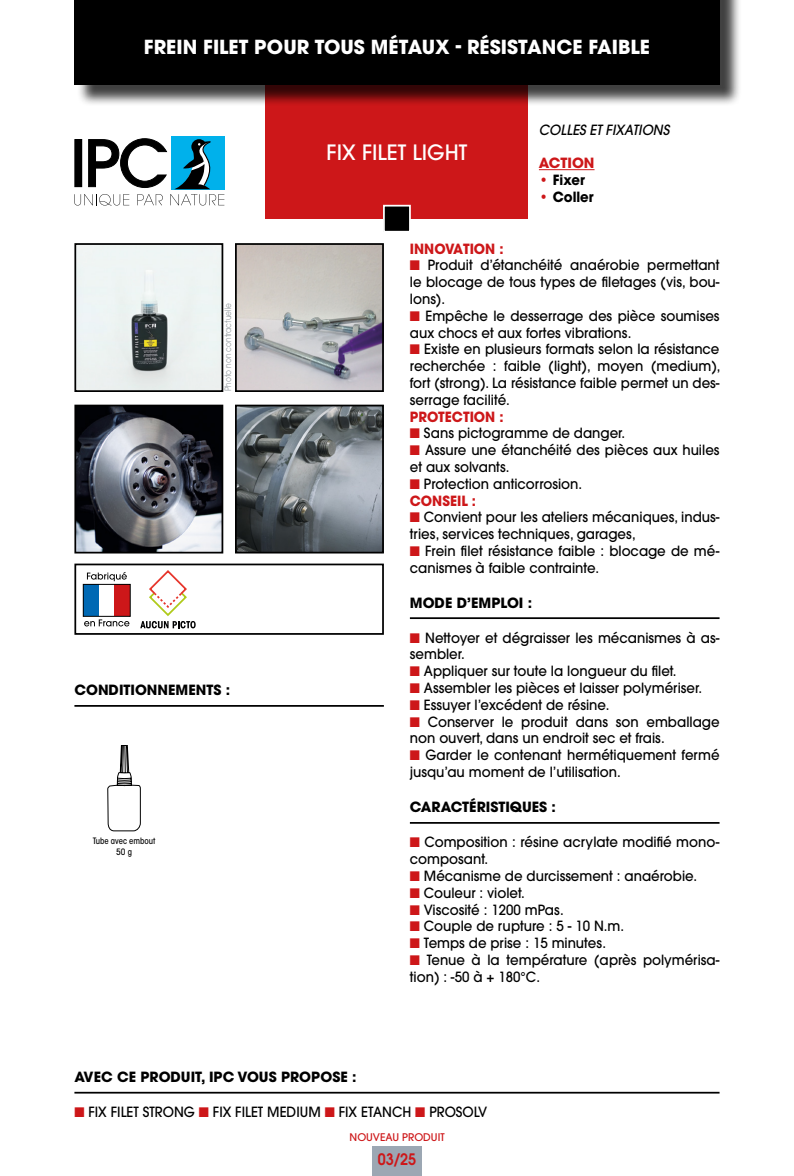
<style>
.page{position:relative;width:794px;height:1176px;background:#fff}
.page>*{position:absolute;margin:0;border:0;box-sizing:border-box;transform-origin:0 0}
.t1{font:500 21px "ITC Avant Garde Std";color:#fff}
.t2{font:700 19.25px "ITC Avant Garde Std";color:#fff}
.t3{font:600 15.75px "ITC Avant Garde Std";color:#cd1719;scale:.9 1}
.t4{font:500 14px/16.8px "ITC Avant Garde Std";color:#000;scale:.95 1}
.t5{font:700 14px "ITC Avant Garde Std";color:#000}
.t6{font:700 14px "ITC Avant Garde Std";color:#cd1719;scale:.95 1}
.t7{font:italic 500 14px "ITC Avant Garde Std";color:#000;scale:.95 1}
.t8{font:700 14px "ITC Avant Garde Std";color:#000;scale:.95 1}
.t9{font:700 14px "ITC Avant Garde Std";color:#cd1719}
.t10{font:500 10.5px "ITC Avant Garde Std";color:#cd1719}
.t11{font:8.75px "ITC Avant Garde Std";color:#91989c;scale:.85 1}
.t12{font:500 condensed 8.75px "ITC Avant Garde Std";color:#000}
.s1{color:#cd1719}
</style>
<div class="page">
<div style="left:74px;top:563px;width:310px;height:72px;border:2px solid #000"></div>
<div style="left:266px;top:79px;width:262px;height:140px;background:#cd1719"></div>
<div style="left:77px;top:0;width:664px;height:106px;background:#000;opacity:.75"></div>
<div style="left:74px;top:0;width:645px;height:84px;background:#000"></div>
<div style="left:372px;top:1146px;width:50px;height:30px;background:#9ca7b3"></div>
<div style="left:171px;top:136px;width:53px;height:53px;background:#00b1eb"></div>
<svg style="left:74px;top:138px;width:150px;height:67px"></svg>
<div style="left:384px;top:206px;width:26px;height:26px;background:#000"></div>
<div style="left:383px;top:205px;width:28px;height:28px;border:2px solid #fff"></div>
<hr style="left:74px;top:705px;width:310px;height:2px;background:#000">
<hr style="left:410px;top:617px;width:309px;height:2px;background:#000">
<hr style="left:410px;top:822px;width:309px;height:2px;background:#000">
<hr style="left:74px;top:1092px;width:645px;height:1px;background:#000">
<hr style="left:539px;top:169px;width:55px;height:1px;background:#cd1719">
<div style="left:83px;top:584px;width:16px;height:32px;background:#0069b4"></div>
<div style="left:115px;top:584px;width:15px;height:32px;background:#cd1719"></div>
<div style="left:83px;top:584px;width:48px;height:33px;border:1px solid #000"></div>
<svg style="left:87px;top:572px;width:40px;height:9px"></svg>
<svg style="left:84px;top:619px;width:45px;height:7px"></svg>
<img style="left:77px;top:246px;width:143px;height:143px">
<div style="left:74px;top:243px;width:149px;height:149px;border:2px solid #000"></div>
<img style="left:77px;top:408px;width:143px;height:142px">
<div style="left:74px;top:405px;width:149px;height:148px;border:2px solid #000"></div>
<img style="left:238px;top:246px;width:143px;height:143px">
<div style="left:235px;top:243px;width:149px;height:149px;border:2px solid #000"></div>
<img style="left:238px;top:408px;width:143px;height:142px">
<div style="left:235px;top:405px;width:149px;height:148px;border:2px solid #000"></div>
<svg style="left:108px;top:745px;width:32px;height:86px"></svg>
<svg style="left:140px;top:570px;width:56px;height:58px"></svg>
<p class="t2" style="left:144px;top:34px;width:507px">FREIN FILET POUR TOUS MÉTAUX - RÉSISTANCE FAIBLE</p>
<p class="t11" style="left:223px;top:391px;width:105px;rotate:-90deg">Photo non contractuelle</p>
<p class="t5" style="left:74px;top:681px;width:157px">CONDITIONNEMENTS :</p>
<p class="t12" style="left:93px;top:836px;width:64px">Tube avec embout</p>
<p class="t12" style="left:116px;top:846px;width:17px">50 g</p>
<p class="t1" style="left:327px;top:139px;width:142px">FIX FILET LIGHT</p>
<p class="t7" style="left:539px;top:121px;width:139px">COLLES ET FIXATIONS</p>
<p class="t9" style="left:539px;top:154px;width:57px">ACTION</p>
<p class="t8" style="left:539px;top:171px;width:50px"><span class="s1">•</span> Fixer</p>
<p class="t8" style="left:539px;top:187px;width:59px"><span class="s1">•</span> Coller</p>
<p class="t6" style="left:410px;top:239px;width:100px">INNOVATION :</p>
<p class="t4" style="left:410px;top:257px;width:327px;text-align:justify"><span class="s1">■</span> Produit d’étanchéité anaérobie permettant le blocage de tous types de filetages (vis, bou&shy;lons).</p>
<p class="t4" style="left:410px;top:307px;width:327px"><span class="s1">■</span> Empêche le desserrage des pièce soumises aux chocs et aux fortes vibrations.</p>
<p class="t4" style="left:410px;top:341px;width:328px;text-align:justify"><span class="s1">■</span> Existe en plusieurs formats selon la résistance recherchée : faible (light), moyen (medium), fort (strong). La résistance faible permet un des&shy;serrage facilité.</p>
<p class="t6" style="left:410px;top:407px;width:100px">PROTECTION :</p>
<p class="t4" style="left:410px;top:425px;width:228px"><span class="s1">■</span> Sans pictogramme de danger.</p>
<p class="t4" style="left:410px;top:441px;width:327px"><span class="s1">■</span> Assure une étanchéité des pièces aux huiles et aux solvants.</p>
<p class="t4" style="left:410px;top:475px;width:183px"><span class="s1">■</span> Protection anticorrosion.</p>
<p class="t6" style="left:410px;top:491px;width:71px">CONSEIL :</p>
<p class="t4" style="left:410px;top:509px;width:327px"><span class="s1">■</span> Convient pour les ateliers mécaniques, indus&shy;tries, services techniques, garages,</p>
<p class="t4" style="left:410px;top:542px;width:327px"><span class="s1">■</span> Frein filet résistance faible : blocage de mé&shy;canismes à faible contrainte.</p>
<p class="t5" style="left:410px;top:593px;width:124px">MODE D’EMPLOI :</p>
<p class="t4" style="left:410px;top:629px;width:327px"><span class="s1">■</span> Nettoyer et dégraisser les mécanismes à as&shy;sembler.</p>
<p class="t4" style="left:410px;top:662px;width:282px"><span class="s1">■</span> Appliquer sur toute la longueur du filet.</p>
<p class="t4" style="left:410px;top:679px;width:309px"><span class="s1">■</span> Assembler les pièces et laisser polymériser.</p>
<p class="t4" style="left:410px;top:696px;width:212px"><span class="s1">■</span> Essuyer l’excédent de résine.</p>
<p class="t4" style="left:410px;top:713px;width:327px"><span class="s1">■</span> Conserver le produit dans son emballage non ouvert, dans un endroit sec et frais.</p>
<p class="t4" style="left:410px;top:746px;width:327px"><span class="s1">■</span> Garder le contenant hermétiquement fermé jusqu’au moment de l’utilisation.</p>
<p class="t5" style="left:410px;top:798px;width:148px">CARACTÉRISTIQUES :</p>
<p class="t4" style="left:410px;top:834px;width:327px"><span class="s1">■</span> Composition : résine acrylate modifié mono&shy;composant.</p>
<p class="t4" style="left:410px;top:867px;width:304px"><span class="s1">■</span> Mécanisme de durcissement : anaérobie.</p>
<p class="t4" style="left:410px;top:884px;width:122px"><span class="s1">■</span> Couleur : violet.</p>
<p class="t4" style="left:410px;top:901px;width:163px"><span class="s1">■</span> Viscosité : 1200 mPas.</p>
<p class="t4" style="left:410px;top:918px;width:227px"><span class="s1">■</span> Couple de rupture : 5 - 10 N.m.</p>
<p class="t4" style="left:410px;top:934px;width:208px"><span class="s1">■</span> Temps de prise : 15 minutes.</p>
<p class="t4" style="left:410px;top:951px;width:327px"><span class="s1">■</span> Tenue à la température (après polymérisa&shy;tion) : -50 à + 180°C.</p>
<p class="t5" style="left:74px;top:1067px;width:283px">AVEC CE PRODUIT, IPC VOUS PROPOSE :</p>
<p class="t4" style="left:74px;top:1103px;width:436px"><span class="s1">■</span> FIX FILET STRONG <span class="s1">■</span> FIX FILET MEDIUM <span class="s1">■</span> FIX ETANCH <span class="s1">■</span> PROSOLV</p>
<p class="t10" style="left:349px;top:1130px;width:97px">NOUVEAU PRODUIT</p>
<p class="t3" style="left:378px;top:1149px;width:44px">03/25</p>
</div>
